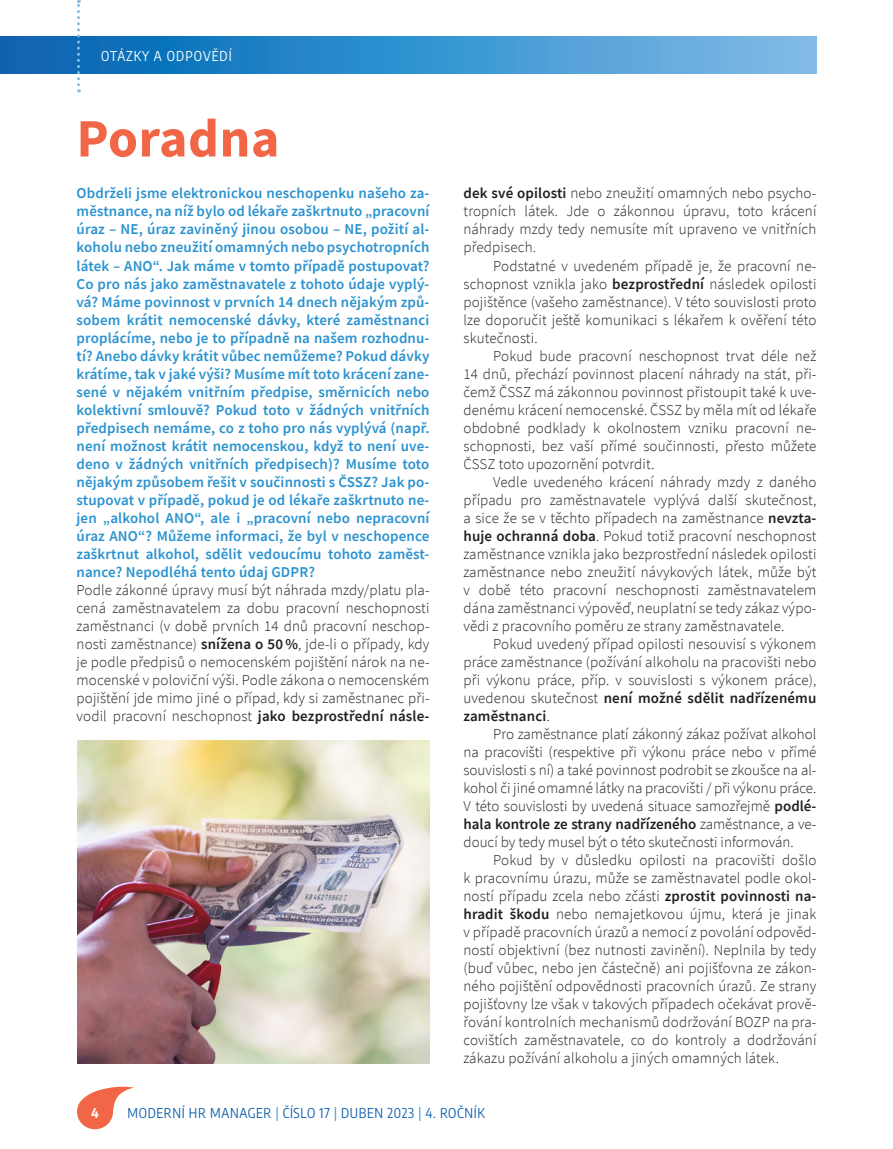
<style>
.page{position:relative;width:893px;height:1149px;background:#fff}
.page>*{position:absolute;margin:0;border:0;box-sizing:border-box;transform-origin:0 0}
.titul_new{font:700 54px "Source Sans Pro";letter-spacing:.01em;color:#f26648}
.text_new{font:300 15px/18px "Source Sans Pro";letter-spacing:.01em;color:#231f20;text-align:justify}
.text_new_neodsazeny{font:600 15px/18px "Source Sans Pro";letter-spacing:.01em;color:#2a92d0;text-align:justify}
.text_new_neodsazeny-2{font:300 15px/18px "Source Sans Pro";letter-spacing:.01em;color:#231f20;text-align:justify}
.t1{font:13.5px "Encode Sans Condensed";letter-spacing:.05em;color:#1161af}
.t2{font:13.5px "Encode Sans Condensed";letter-spacing:.08em;color:#fff}
.t3{font:700 13.5px "Encode Sans Condensed";color:#fff}
.s1{font-weight:600}
.s2{color:#2a92d0}
</style>
<div class="page">
<svg style="left:77px;top:1086px;width:57px;height:42px"></svg>
<svg style="left:0;top:37px;width:816px;height:37px;background:#3990cd"></svg>
<svg style="left:77px;top:0;width:3px;height:92px"></svg>
<img style="left:77px;top:740px;width:352px;height:323px">
<p class="t2" style="left:101px;top:47px;width:132px">OTÁZKY A ODPOVĚDÍ</p>
<p class="titul_new" style="left:76px;top:102px;width:204px">Poradna</p>
<p class="text_new_neodsazeny" style="left:77px;top:184px;width:354px">Obdrželi jsme elektronickou neschopenku našeho za&shy;městnance, na níž bylo od lékaře zaškrtnuto „pracovní úraz – NE, úraz zaviněný jinou osobou – NE, požití al&shy;koholu nebo zneužití omamných nebo psychotropních látek – ANO“. Jak máme v tomto případě postupovat?<br>Co pro nás jako zaměstnavatele z tohoto údaje vyplý&shy;vá? Máme povinnost v prvních 14 dnech nějakým způ&shy;sobem krátit nemocenské dávky, které zaměstnanci proplácíme, nebo je to případně na našem rozhodnu&shy;tí? Anebo dávky krátit vůbec nemůžeme? Pokud dávky krátíme, tak v jaké výši? Musíme mít toto krácení zane&shy;sené v nějakém vnitřním předpise, směrnicích nebo kolektivní smlouvě? Pokud toto v žádných vnitřních předpisech nemáme, co z toho pro nás vyplývá (např. není možnost krátit nemocenskou, když to není uve&shy;deno v žádných vnitřních předpisech)? Musíme toto nějakým způsobem řešit v součinnosti s ČSSZ? Jak po&shy;stupovat v případě, pokud je od lékaře zaškrtnuto ne&shy;jen „alkohol ANO“, ale i „pracovní nebo nepracovní úraz ANO“? Můžeme informaci, že byl v neschopence zaškrtnut alkohol, sdělit vedoucímu tohoto zaměst&shy;nance? Nepodléhá tento údaj GDPR?</p>
<p class="text_new_neodsazeny-2" style="left:77px;top:580px;width:354px">Podle zákonné úpravy musí být náhrada mzdy/platu pla&shy;cená zaměstnavatelem za dobu pracovní neschopnosti zaměstnanci (v době prvních 14 dnů pracovní neschop&shy;nosti zaměstnance) <span class="s1">snížena o 50 %</span>, jde-li o případy, kdy je podle předpisů o nemocenském pojištění nárok na ne&shy;mocenské v poloviční výši. Podle zákona o nemocenském pojištění jde mimo jiné o případ, kdy si zaměstnanec při&shy;vodil pracovní neschopnost <span class="s1">jako bezprostřední násle-</span></p>
<p class="text_new_neodsazeny-2" style="left:463px;top:184px;width:354px"><span class="s1">dek své opilosti</span> nebo zneužití omamných nebo psycho&shy;tropních látek. Jde o zákonnou úpravu, toto krácení náhrady mzdy tedy nemusíte mít upraveno ve vnitřních předpisech.</p>
<p class="text_new" style="left:463px;top:256px;width:354px;text-indent:30px">Podstatné v uvedeném případě je, že pracovní ne&shy;schopnost vznikla jako <span class="s1">bezprostřední</span> následek opilosti pojištěnce (vašeho zaměstnance). V této souvislosti proto lze doporučit ještě komunikaci s lékařem k ověření této skutečnosti.</p>
<p class="text_new" style="left:463px;top:346px;width:354px;text-indent:30px">Pokud bude pracovní neschopnost trvat déle než 14 dnů, přechází povinnost placení náhrady na stát, při&shy;čemž ČSSZ má zákonnou povinnost přistoupit také k uve&shy;denému krácení nemocenské. ČSSZ by měla mít od lékaře obdobné podklady k okolnostem vzniku pracovní ne&shy;schopnosti, bez vaší přímé součinnosti, přesto můžete ČSSZ toto upozornění potvrdit.</p>
<p class="text_new" style="left:463px;top:472px;width:354px;text-indent:30px">Vedle uvedeného krácení náhrady mzdy z daného případu pro zaměstnavatele vyplývá další skutečnost, a sice že se v těchto případech na zaměstnance <span class="s1">nevzta&shy;huje ochranná doba</span>. Pokud totiž pracovní neschopnost zaměstnance vznikla jako bezprostřední následek opilosti zaměstnance nebo zneužití návykových látek, může být v době této pracovní neschopnosti zaměstnavatelem dána zaměstnanci výpověď, neuplatní se tedy zákaz výpo&shy;vědi z pracovního poměru ze strany zaměstnavatele.</p>
<p class="text_new" style="left:463px;top:634px;width:354px;text-indent:30px">Pokud uvedený případ opilosti nesouvisí s výkonem práce zaměstnance (požívání alkoholu na pracovišti nebo při výkonu práce, příp. v souvislosti s výkonem práce), uvedenou skutečnost <span class="s1">není možné sdělit nadřízenému zaměstnanci</span>.</p>
<p class="text_new" style="left:463px;top:724px;width:354px;text-indent:30px">Pro zaměstnance platí zákonný zákaz požívat alkohol na pracovišti (respektive při výkonu práce nebo v přímé souvislosti s ní) a také povinnost podrobit se zkoušce na al&shy;kohol či jiné omamné látky na pracovišti / při výkonu práce.<br>V této souvislosti by uvedená situace samozřejmě <span class="s1">podlé&shy;hala kontrole ze strany nadřízeného</span> zaměstnance, a ve&shy;doucí by tedy musel být o této skutečnosti informován.</p>
<p class="text_new" style="left:463px;top:850px;width:354px;text-indent:30px">Pokud by v důsledku opilosti na pracovišti došlo k pracovnímu úrazu, může se zaměstnavatel podle okol&shy;ností případu zcela nebo zčásti <span class="s1">zprostit povinnosti na&shy;hradit škodu</span> nebo nemajetkovou újmu, která je jinak v případě pracovních úrazů a nemocí z povolání odpověd&shy;ností objektivní (bez nutnosti zavinění). Neplnila by tedy (buď vůbec, nebo jen částečně) ani pojišťovna ze zákon&shy;ného pojištění odpovědnosti pracovních úrazů. Ze strany pojišťovny lze však v takových případech očekávat prově&shy;řování kontrolních mechanismů dodržování BOZP na pra&shy;covištích zaměstnavatele, co do kontroly a dodržování zákazu požívání alkoholu a jiných omamných látek.</p>
<p class="t3" style="left:91px;top:1102px;width:9px">4</p>
<p class="t1" style="left:128px;top:1102px;width:359px">MODERNÍ HR MANAGER <span class="s2">|</span> ČÍSLO 17 <span class="s2">|</span> DUBEN 2023 <span class="s2">|</span> 4. ROČNÍK</p>
</div>
